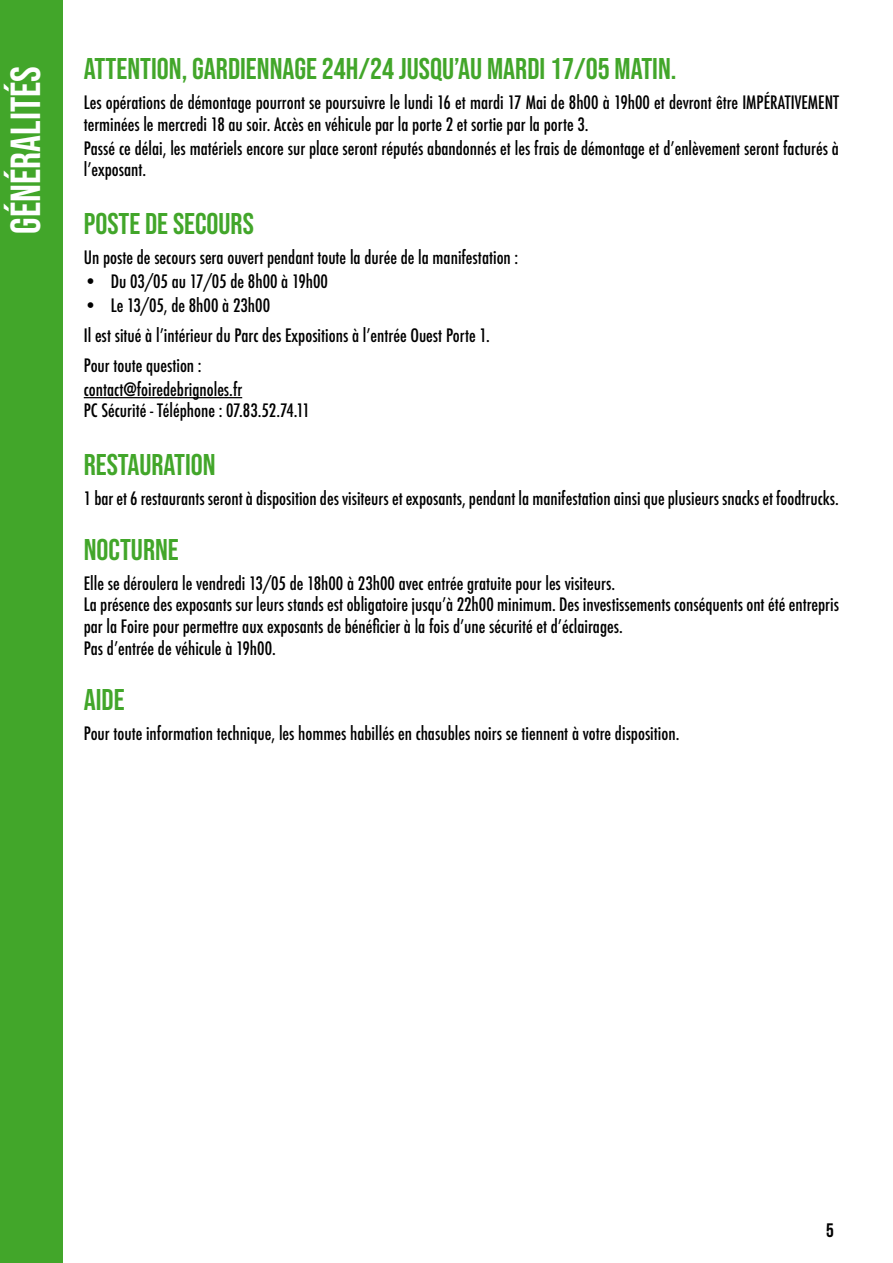
<style>
.page{position:relative;width:893px;height:1263px;background:#fff}
.page>*{position:absolute;margin:0;border:0;box-sizing:border-box;transform-origin:0 0}
.t1{font:42px "Bebas Neue";color:#fff}
.t2{font:30px "Bebas Neue";color:#42a62a}
.t3{font:700 19.5px "Bebas Neue";color:#000}
.t4{font:500 condensed 18px/21.6px "Futura";color:#000}
</style>
<div class="page">
<div style="left:0;top:0;width:62px;height:1263px;background:#42a62a"></div>
<hr style="left:84px;top:397px;width:158px;height:1px;background:#000">
<h1 class="t1" style="left:2px;top:233px;width:169px;rotate:-90deg">GÉNÉRALITÉS</h1>
<h2 class="t2" style="left:84px;top:52px;width:594px">ATTENTION, GARDIENNAGE 24H/24 JUSQU’AU MARDI 17/05 MATIN.</h2>
<p class="t4" style="left:84px;top:92px;width:757px">Les opérations de démontage pourront se poursuivre le lundi 16 et mardi 17 Mai de 8h00 à 19h00 et devront être IMPÉRATIVEMENT terminées le mercredi 18 au soir. Accès en véhicule par la porte 2 et sortie par la porte 3.</p>
<p class="t4" style="left:84px;top:137px;width:757px">Passé ce délai, les matériels encore sur place seront réputés abandonnés et les frais de démontage et d’enlèvement seront facturés à l’exposant.</p>
<h2 class="t2" style="left:84px;top:206px;width:172px">POSTE DE SECOURS</h2>
<p class="t4" style="left:84px;top:246px;width:436px">Un poste de secours sera ouvert pendant toute la durée de la manifestation :</p>
<p class="t4" style="left:84px;top:270px;width:246px">• Du 03/05 au 17/05 de 8h00 à 19h00</p>
<p class="t4" style="left:84px;top:290px;width:407px;line-height:30px">• Le 13/05, de 8h00 à 23h00<br>Il est situé à l’intérieur du Parc des Expositions à l’entrée Ouest Porte 1.<br>Pour toute question :</p>
<p class="t4" style="left:84px;top:378px;width:228px">contact@foiredebrignoles.fr<br>PC Sécurité - Téléphone : 07.83.52.74.11</p>
<h2 class="t2" style="left:84px;top:448px;width:133px">RESTAURATION</h2>
<p class="t4" style="left:84px;top:488px;width:757px">1 bar et 6 restaurants seront à disposition des visiteurs et exposants, pendant la manifestation ainsi que plusieurs snacks et foodtrucks.</p>
<h2 class="t2" style="left:84px;top:532px;width:97px">NOCTURNE</h2>
<p class="t4" style="left:84px;top:572px;width:757px">Elle se déroulera le vendredi 13/05 de 18h00 à 23h00 avec entrée gratuite pour les visiteurs.<br>La présence des exposants sur leurs stands est obligatoire jusqu’à 22h00 minimum. Des investissements conséquents ont été entrepris par la Foire pour permettre aux exposants de bénéficier à la fois d’une sécurité et d’éclairages.<br>Pas d’entrée de véhicule à 19h00.</p>
<h2 class="t2" style="left:84px;top:682px;width:42px">AIDE</h2>
<p class="t4" style="left:84px;top:722px;width:597px">Pour toute information technique, les hommes habillés en chasubles noirs se tiennent à votre disposition.</p>
<p class="t3" style="left:826px;top:1220px;width:9px">5</p>
</div>
